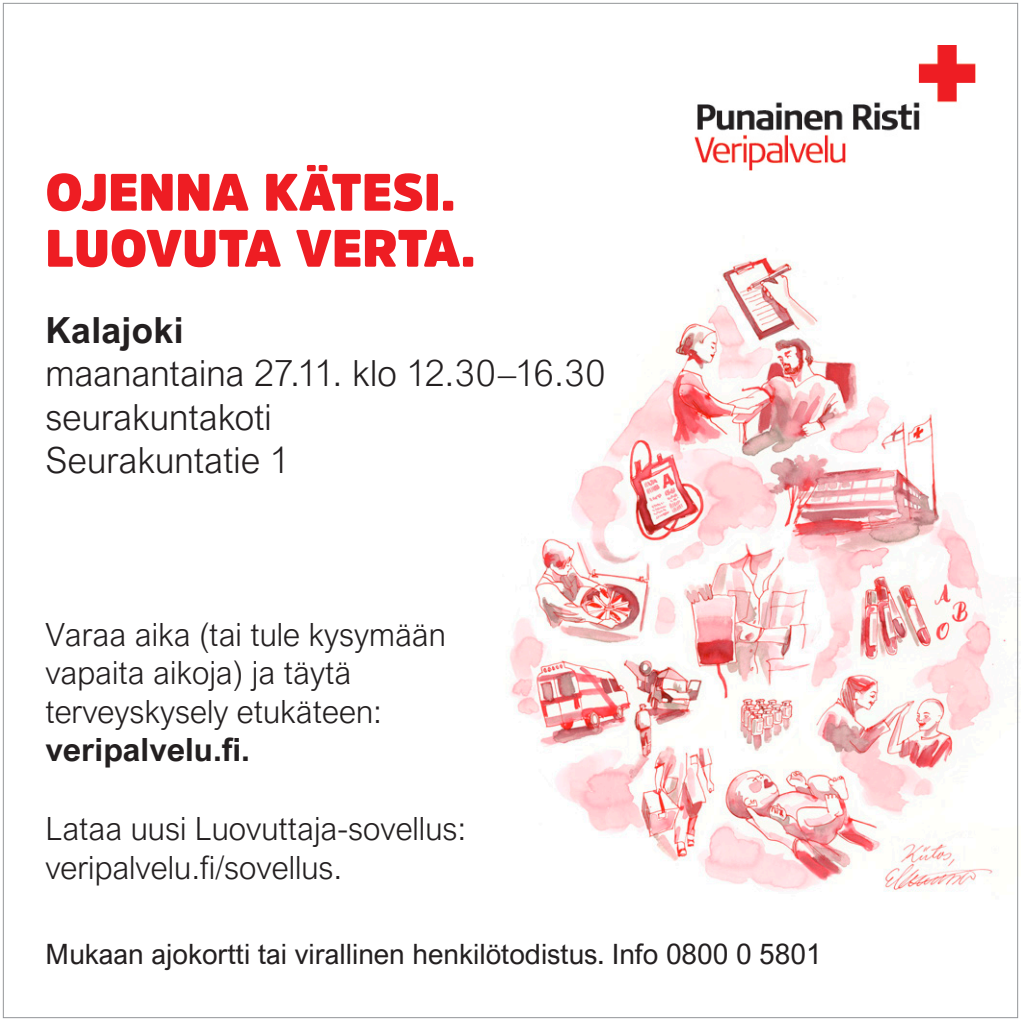
<style>
.page{position:relative;width:1021px;height:1021px;background:#fff}
.page>*{position:absolute;margin:0;border:0;box-sizing:border-box;transform-origin:0 0}
.t1{font:900 52px "Amsi Pro";color:#ee1d23}
.pikkuotsikko{font:300 36px "Arial Nova";color:#231f20}
.pikkuotsikko-2{font:700 36px "Arial Nova";letter-spacing:.01em;color:#231f20}
.pikkuotsikko-3{font:300 32px/38.4px "Arial Nova";color:#231f20}
.t2{font:28px "Arial Nova";color:#231f20}
.s1{font-weight:700}
</style>
<div class="page">
<img style="left:509px;top:235px;width:510px;height:674px">
<img style="left:694px;top:45px;width:281px;height:126px">
<p class="t1" style="left:45px;top:156px;width:411px">OJENNA KÄTESI.</p>
<p class="t1" style="left:45px;top:212px;width:431px">LUOVUTA VERTA.</p>
<p class="pikkuotsikko-2" style="left:45px;top:309px;width:140px">Kalajoki</p>
<p class="pikkuotsikko" style="left:45px;top:353px;width:561px">maanantaina 27.11. klo 12.30–16.30</p>
<p class="pikkuotsikko" style="left:45px;top:396px;width:228px">seurakuntakoti</p>
<p class="pikkuotsikko" style="left:45px;top:440px;width:246px">Seurakuntatie 1</p>
<p class="pikkuotsikko-3" style="left:45px;top:615px;width:402px">Varaa aika (tai tule kysymään vapaita aikoja) ja täytä terveyskysely etukäteen: <span class="s1">veripalvelu.fi.</span></p>
<p class="pikkuotsikko-3" style="left:45px;top:809px;width:422px">Lataa uusi Luovuttaja-sovellus:</p>
<p class="pikkuotsikko-3" style="left:45px;top:848px;width:298px">veripalvelu.fi/sovellus.</p>
<p class="t2" style="left:45px;top:937px;width:777px">Mukaan ajokortti tai virallinen henkilötodistus. Info 0800 0 5801</p>
</div>
